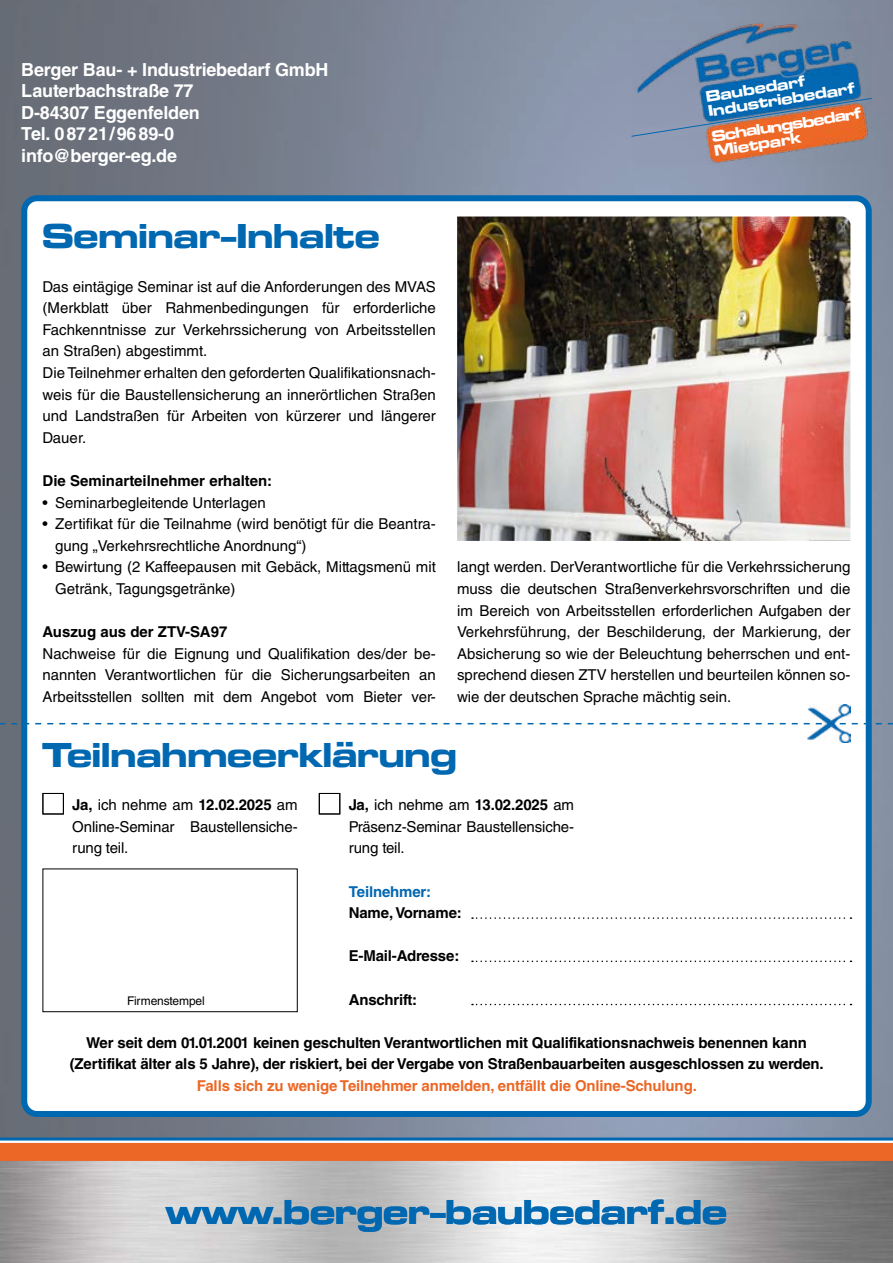
<style>
.page{position:relative;width:893px;height:1263px;background:#fff}
.page>*{position:absolute;margin:0;border:0;box-sizing:border-box;transform-origin:0 0}
.t1{font:700 expanded 36px "Microgramma DOT";color:#0067b1}
.t2{font:700 18px "Helvetica LT Std";letter-spacing:-.01em;color:#fff}
.t3{font:700 expanded 16.05px "Microgramma DOT";color:#fff}
.t4{font:15px/21.6px "Helvetica LT Std";color:#000;text-align:justify}
.t5{font:700 15px/21.6px "Helvetica LT Std";letter-spacing:-.01em;color:#000;text-align:center}
.t6{font:700 15px "Helvetica LT Std";letter-spacing:-.01em;color:#ec6725}
.t7{font:700 15px "Helvetica LT Std";letter-spacing:-.01em;color:#0067b1}
.t8{font:12px "Helvetica LT Std";letter-spacing:-.01em;color:#000}
.s1{font-weight:700}
</style>
<div class="page">
<img style="left:0;top:0;width:893px;height:1137px">
<hr style="left:0;top:1137px;width:893px;height:3px;background:#0067b1">
<img style="left:0;top:1161px;width:893px;height:102px">
<div style="left:0;top:1143px;width:893px;height:18px;background:#ec6725"></div>
<div style="left:24px;top:198px;width:845px;height:916px;background:#fff;border-radius:13px"></div>
<div style="left:21px;top:195px;width:851px;height:922px;border:6px solid #0067b1;border-radius:13px"></div>
<svg style="left:472px;top:917px;width:379px;height:2px"></svg>
<svg style="left:472px;top:1004px;width:379px;height:1px"></svg>
<svg style="left:472px;top:960px;width:379px;height:2px"></svg>
<div style="left:43px;top:868px;width:255px;height:144px;border:1px solid #000"></div>
<svg style="left:0;top:723px;width:893px;height:1px"></svg>
<img style="left:808px;top:705px;width:42px;height:37px">
<img style="left:457px;top:216px;width:393px;height:325px">
<img style="left:633px;top:21px;width:238px;height:144px">
<svg style="left:619px;top:83px;width:265px;height:69px;background:#847c86"></svg>
<div style="left:43px;top:793px;width:21px;height:21px;border:1px solid #000"></div>
<div style="left:319px;top:793px;width:21px;height:21px;border:1px solid #000"></div>
<p class="t2" style="left:21px;top:58px;width:309px">Berger Bau- + Industriebedarf GmbH</p>
<p class="t2" style="left:21px;top:80px;width:174px">Lauterbachstraße 77</p>
<p class="t2" style="left:21px;top:101px;width:180px">D-84307 Eggenfelden</p>
<p class="t2" style="left:21px;top:123px;width:154px">Tel. 08721/9689-0</p>
<p class="t2" style="left:21px;top:145px;width:157px">info@berger-eg.de</p>
<p class="t3" style="left:704px;top:86px;width:102px;rotate:-9deg">Baubedarf</p>
<p class="t3" style="left:706px;top:100px;width:150px;rotate:-9deg">Industriebedarf</p>
<p class="t3" style="left:710px;top:126px;width:152px;rotate:-9deg">Schalungsbedarf</p>
<p class="t3" style="left:713px;top:140px;width:89px;rotate:-9deg">Mietpark</p>
<p class="t1" style="left:43px;top:212px;width:339px">Seminar-Inhalte</p>
<p class="t4" style="left:43px;top:276px;width:395px">Das eintägige Seminar ist auf die Anforderungen des MVAS (Merkblatt über Rahmenbedingungen für erforderliche Fachkenntnisse zur Verkehrssicherung von Arbeitsstellen an Straßen) abgestimmt.</p>
<p class="t4" style="left:43px;top:362px;width:395px">Die Teilnehmer erhalten den geforderten Qualifikationsnach&shy;weis für die Baustellensicherung an innerörtlichen Straßen und Landstraßen für Arbeiten von kürzerer und längerer Dauer.</p>
<p class="t5" style="left:43px;top:470px;width:231px">Die Seminarteilnehmer erhalten:</p>
<p class="t4" style="left:43px;top:492px;width:225px">• Seminarbegleitende Unterlagen</p>
<p class="t4" style="left:55px;top:513px;width:382px;text-indent:-13px">• Zertifikat für die Teilnahme (wird benötigt für die Beantra&shy;gung „Verkehrsrechtliche Anordnung“)</p>
<p class="t4" style="left:55px;top:556px;width:382px;text-indent:-13px">• Bewirtung (2 Kaffeepausen mit Gebäck, Mittagsmenü mit<br>Getränk, Tagungsgetränke)</p>
<p class="t5" style="left:43px;top:621px;width:186px">Auszug aus der ZTV-SA97</p>
<p class="t4" style="left:43px;top:643px;width:395px">Nachweise für die Eignung und Qualifikation des/der be&shy;nannten Verantwortlichen für die Sicherungsarbeiten an Arbeitsstellen sollten mit dem Angebot vom Bieter ver-</p>
<p class="t4" style="left:457px;top:556px;width:395px">langt werden. DerVerantwortliche für die Verkehrssicherung muss die deutschen Straßenverkehrsvorschriften und die im Bereich von Arbeitsstellen erforderlichen Aufgaben der Verkehrsführung, der Beschilderung, der Markierung, der Absicherung so wie der Beleuchtung beherrschen und ent&shy;sprechend diesen ZTV herstellen und beurteilen können so&shy;wie der deutschen Sprache mächtig sein.</p>
<p class="t1" style="left:43px;top:730px;width:416px">Teilnahmeerklärung</p>
<p class="t4" style="left:72px;top:794px;width:227px"><span class="s1">Ja,</span> ich nehme am <span class="s1">12.02.2025</span> am Online-Seminar Baustellensiche&shy;rung teil.</p>
<p class="t4" style="left:349px;top:794px;width:227px"><span class="s1">Ja,</span> ich nehme am <span class="s1">13.02.2025</span> am Präsenz-Seminar Baustellensiche&shy;rung teil.</p>
<p class="t7" style="left:349px;top:882px;width:84px">Teilnehmer:</p>
<p class="t5" style="left:349px;top:902px;width:115px">Name, Vorname:</p>
<p class="t5" style="left:349px;top:945px;width:112px">E-Mail-Adresse:</p>
<p class="t8" style="left:127px;top:993px;width:79px">Firmenstempel</p>
<p class="t5" style="left:349px;top:988px;width:70px">Anschrift:</p>
<p class="t5" style="left:70px;top:1031px;width:755px">Wer seit dem 01.01.2001 keinen geschulten Verantwortlichen mit Qualifikationsnachweis benennen kann (Zertifikat älter als 5 Jahre), der riskiert, bei der Vergabe von Straßenbauarbeiten ausgeschlossen zu werden.</p>
<p class="t6" style="left:197px;top:1076px;width:502px">Falls sich zu wenige Teilnehmer anmelden, entfällt die Online-Schulung.</p>
<p class="t1" style="left:166px;top:1187px;width:562px">www.berger-baubedarf.de</p>
</div>
